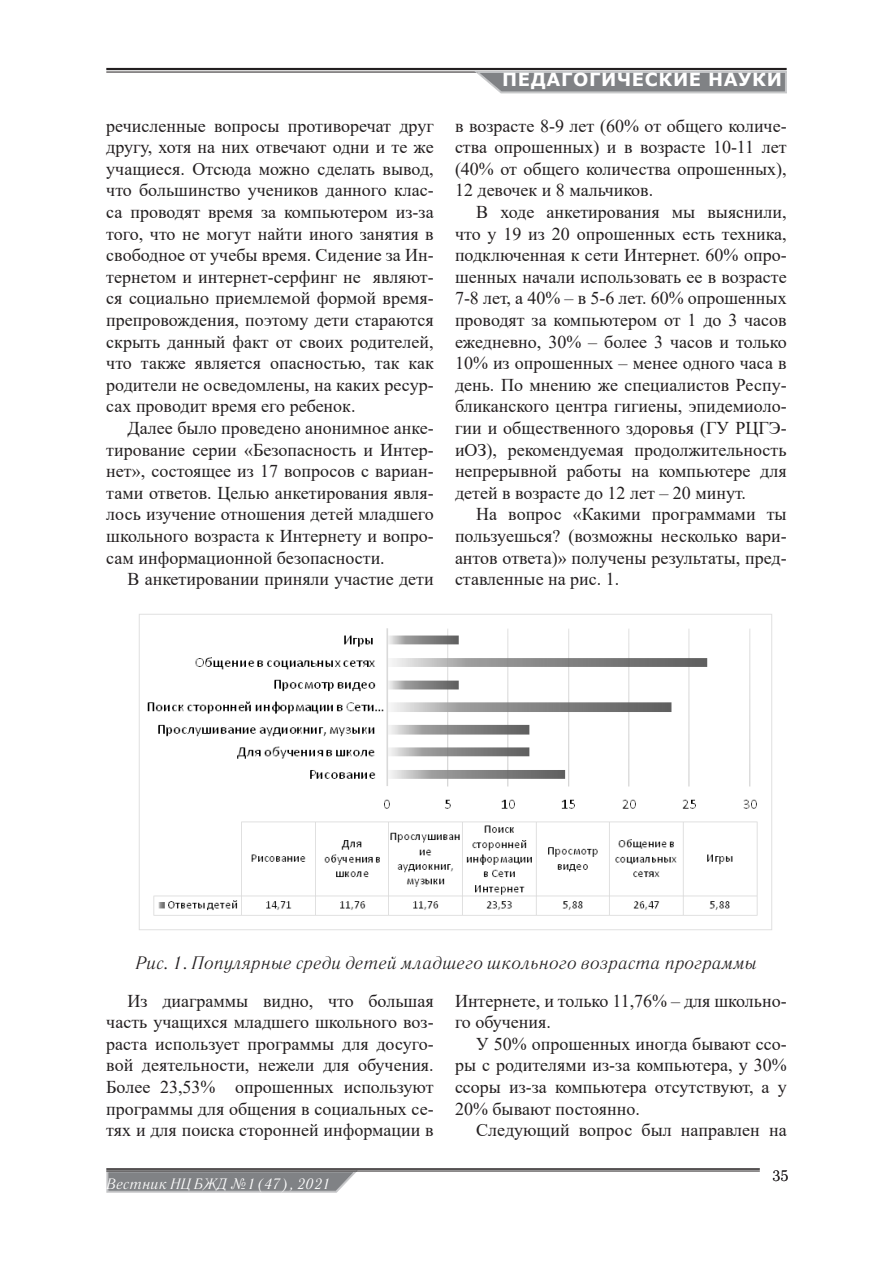
<style>
.page{position:relative;width:893px;height:1263px;background:#fff}
.page>*{position:absolute;margin:0;border:0;box-sizing:border-box;transform-origin:0 0}
.t1{font:18px/21.6px "Times New Roman";color:#231f20;text-align:justify}
.t2{font:italic 18px "Literaturnaya C";color:#231f20}
.t3{font:700 18px "Verdana";letter-spacing:.035em;color:#fff}
.t4{font:italic 15px "Literaturnaya C";color:#fff}
.t5{font:15px "Literaturnaya C";color:#231f20}
</style>
<div class="page">
<svg style="left:106px;top:1170px;width:252px;height:23px;background:#8e9092"></svg>
<hr style="left:106px;top:68px;width:681px;height:2px;background:#231f20">
<hr style="left:106px;top:72px;width:681px;height:1px;background:#231f20">
<hr style="left:106px;top:1168px;width:654px;height:2px;background:#231f20">
<hr style="left:106px;top:1171px;width:654px;height:1px;background:#231f20">
<svg style="left:474px;top:71px;width:313px;height:22px;background:#909295"></svg>
<img style="left:139px;top:614px;width:633px;height:316px">
<p class="t1" style="left:106px;top:114px;width:329px">речисленные вопросы противоречат друг другу, хотя на них отвечают одни и те же учащиеся. Отсюда можно сделать вывод, что большинство учеников данного клас&shy;са проводят время за компьютером из-за того, что не могут найти иного занятия в свободное от учебы время. Сидение за Ин&shy;тернетом и интернет-серфинг не являют&shy;ся социально приемлемой формой время&shy;препровождения, поэтому дети стараются скрыть данный факт от своих родителей, что также является опасностью, так как родители не осведомлены, на каких ресур&shy;сах проводит время его ребенок.</p>
<p class="t1" style="left:106px;top:417px;width:329px;text-indent:21px">Далее было проведено анонимное анке&shy;тирование серии «Безопасность и Интер&shy;нет», состоящее из 17 вопросов с вариан&shy;тами ответов. Целью анкетирования явля&shy;лось изучение отношения детей младшего школьного возраста к Интернету и вопро&shy;сам информационной безопасности.</p>
<p class="t1" style="left:128px;top:568px;width:308px">В анкетировании приняли участие дети</p>
<p class="t3" style="left:502px;top:67px;width:281px">ПЕДАГОГИЧЕСКИЕ НАУКИ</p>
<p class="t1" style="left:455px;top:114px;width:333px">в возрасте 8-9 лет (60% от общего количе&shy;ства опрошенных) и в возрасте 10-11 лет (40% от общего количества опрошенных), 12 девочек и 8 мальчиков.</p>
<p class="t1" style="left:455px;top:201px;width:333px;text-indent:21px">В ходе анкетирования мы выяснили, что у 19 из 20 опрошенных есть техника, подключенная к сети Интернет. 60% опро&shy;шенных начали использовать ее в возрасте 7-8 лет, а 40% – в 5-6 лет. 60% опрошенных проводят за компьютером от 1 до 3 часов ежедневно, 30% – более 3 часов и только 10% из опрошенных – менее одного часа в день. По мнению же специалистов Респу&shy;бликанского центра гигиены, эпидемиоло&shy;гии и общественного здоровья (ГУ РЦГЭ&shy;иОЗ), рекомендуемая продолжительность непрерывной работы на компьютере для детей в возрасте до 12 лет – 20 минут.</p>
<p class="t1" style="left:455px;top:503px;width:333px;text-indent:21px">На вопрос «Какими программами ты пользуешься? (возможны несколько вари&shy;антов ответа)» получены результаты, пред&shy;ставленные на рис. 1.</p>
<p class="t2" style="left:136px;top:953px;width:622px">Рис. 1. Популярные среди детей младшего школьного возраста программы</p>
<p class="t1" style="left:106px;top:989px;width:329px;text-indent:21px">Из диаграммы видно, что большая часть учащихся младшего школьного воз&shy;раста использует программы для досуго&shy;вой деятельности, нежели для обучения.<br>Более 23,53% опрошенных используют программы для общения в социальных се&shy;тях и для поиска сторонней информации в</p>
<p class="t1" style="left:455px;top:989px;width:333px">Интернете, и только 11,76% – для школьно&shy;го обучения.</p>
<p class="t1" style="left:455px;top:1032px;width:333px;text-indent:21px">У 50% опрошенных иногда бывают ссо&shy;ры с родителями из-за компьютера, у 30% ссоры из-за компьютера отсутствуют, а у 20% бывают постоянно.</p>
<p class="t1" style="left:476px;top:1119px;width:312px">Следующий вопрос был направлен на</p>
<p class="t4" style="left:107px;top:1175px;width:226px">Вестник НЦ БЖД №1(47), 2021</p>
<p class="t5" style="left:772px;top:1168px;width:17px">35</p>
</div>
